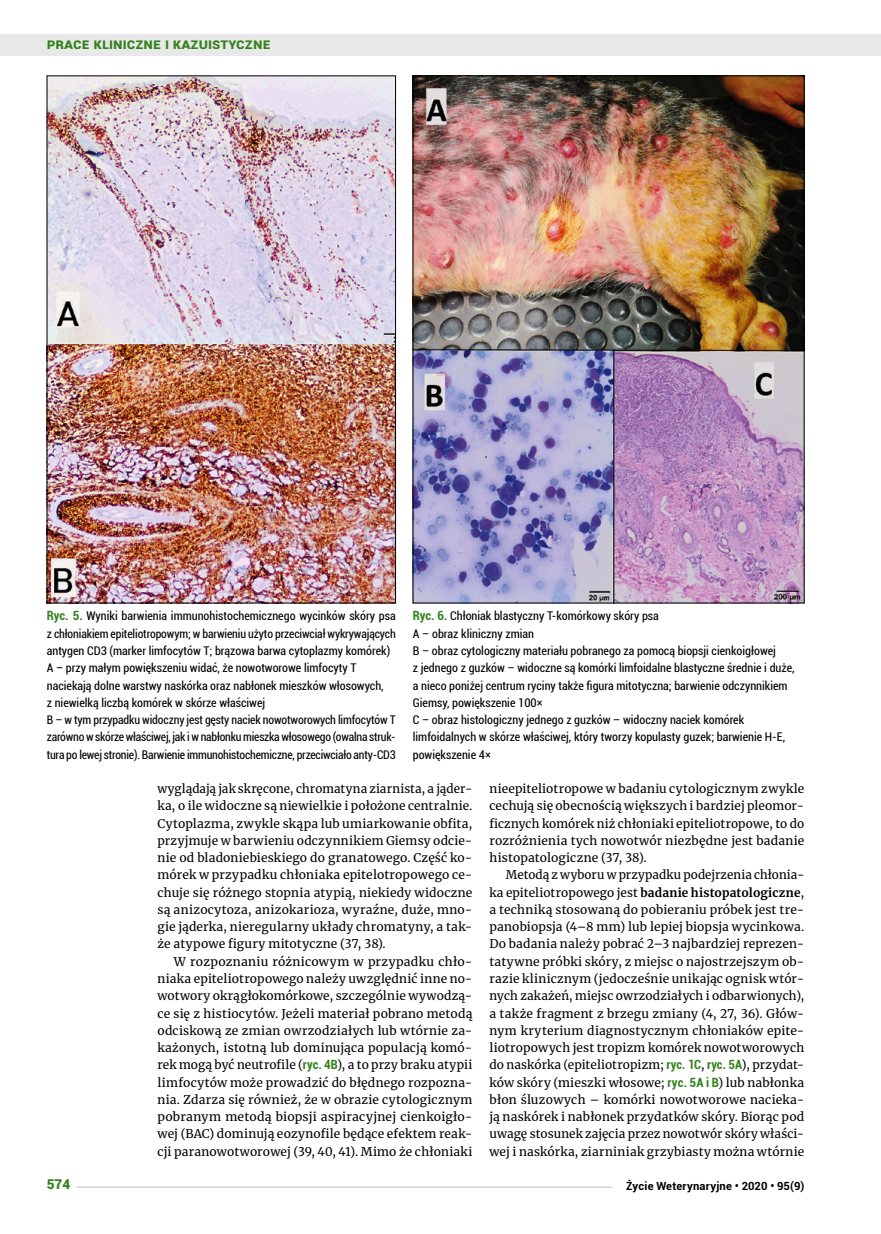
<style>
.page{position:relative;width:881px;height:1234px;background:#fff}
.page>*{position:absolute;margin:0;border:0;box-sizing:border-box;transform-origin:0 0}
.t1{font:700 15px "Roboto";color:#32821c}
.t2{font:900 13.5px "Roboto";color:#32821c}
.t3{font:12px/17.2px "Merriweather";letter-spacing:.015em;color:#000;text-align:justify}
.t4{font:condensed 12px/17.2px "Roboto";color:#000}
.t5{font:700 11.25px "Roboto";letter-spacing:.02em;color:#000}
.s1{font-weight:700;font-size:12.75px;color:#32821c}
.s2{font-family:"Roboto";font-weight:700;font-stretch:condensed;font-size:12.75px;color:#32821c}
.s3{font-weight:700}
</style>
<div class="page">
<img style="left:49px;top:78px;width:344px;height:523px">
<img style="left:414px;top:78px;width:388px;height:523px">
<div style="left:0;top:35px;width:880px;height:21px;background:#e8e8e8"></div>
<hr style="left:47px;top:1186px;width:565px;height:1px;background:#d2d1d1">
<div style="left:47px;top:1178px;width:30px;height:15px;background:#fff"></div>
<p class="t1" style="left:47px;top:33px;width:225px">Prace kliniczne i kazuistyczne</p>
<p class="t4" style="left:47px;top:607px;width:350px"><span class="s1">Ryc. 5.</span> Wyniki barwienia immunohistochemicznego wycinków skóry psa z chłoniakiem epiteliotropowym; w barwieniu użyto przeciwciał wykrywających antygen CD3 (marker limfocytów T; brązowa barwa cytoplazmy komórek)<br>A – przy małym powiększeniu widać, że nowotworowe limfocyty T naciekają dolne warstwy naskórka oraz nabłonek mieszków włosowych,<br>z niewielką liczbą komórek w skórze właściwej<br>B – w tym przypadku widoczny jest gęsty naciek nowotworowych limfocytów T zarówno w skórze właściwej, jak i w nabłonku mieszka włosowego (owalna struk&shy;tura po lewej stronie). Barwienie immunohistochemiczne, przeciwciało anty-CD3</p>
<p class="t4" style="left:412px;top:607px;width:383px"><span class="s1">Ryc. 6.</span> Chłoniak blastyczny T‑komórkowy skóry psa<br>A – obraz kliniczny zmian<br>B – obraz cytologiczny materiału pobranego za pomocą biopsji cienkoigłowej<br>z jednego z guzków – widoczne są komórki limfoidalne blastyczne średnie i duże, a nieco poniżej centrum ryciny także figura mitotyczna; barwienie odczynnikiem Giemsy, powiększenie 100×<br>C – obraz histologiczny jednego z guzków – widoczny naciek komórek limfoidalnych w skórze właściwej, który tworzy kopulasty guzek; barwienie H-E, powiększenie 4×</p>
<p class="t3" style="left:157px;top:779px;width:316px">wyglądają jak skręcone, chromatyna ziarnista, a jąder&shy;ka, o ile widoczne są niewielkie i położone centralnie.<br>Cytoplazma, zwykle skąpa lub umiarkowanie obfita, przyjmuje w barwieniu odczynnikiem Giemsy odcie&shy;nie od bladoniebieskiego do granatowego. Część ko&shy;mórek w przypadku chłoniaka epitelotropowego ce&shy;chuje się różnego stopnia atypią, niekiedy widoczne są anizocytoza, anizokarioza, wyraźne, duże, mno&shy;gie jąderka, nieregularny układy chromatyny, a tak&shy;że atypowe figury mitotyczne (37, 38).</p>
<p class="t3" style="left:157px;top:952px;width:316px;text-indent:16px">W rozpoznaniu różnicowym w przypadku chło&shy;niaka epiteliotropowego należy uwzględnić inne no&shy;wotwory okrągłokomórkowe, szczególnie wywodzą&shy;ce się z histiocytów. Jeżeli materiał pobrano metodą odciskową ze zmian owrzodziałych lub wtórnie za&shy;każonych, istotną lub dominująca populacją komó&shy;rek mogą być neutrofile (<span class="s2">ryc. 4B</span>), a to przy braku atypii limfocytów może prowadzić do błędnego rozpozna&shy;nia. Zdarza się również, że w obrazie cytologicznym pobranym metodą biopsji aspiracyjnej cienkoigło&shy;wej (BAC) dominują eozynofile będące efektem reak&shy;cji paranowotworowej (39, 40, 41). Mimo że chłoniaki</p>
<p class="t3" style="left:489px;top:779px;width:316px">nieepiteliotropowe w badaniu cytologicznym zwykle cechują się obecnością większych i bardziej pleomor&shy;ficznych komórek niż chłoniaki epiteliotropowe, to do rozróżnienia tych nowotwór niezbędne jest badanie histopatologiczne (37, 38).</p>
<p class="t3" style="left:489px;top:865px;width:316px;text-indent:16px">Metodą z wyboru w przypadku podejrzenia chłonia&shy;ka epiteliotropowego jest <span class="s3">badanie histopatologiczne</span>, a techniką stosowaną do pobieraniu próbek jest tre&shy;panobiopsja (4–8 mm) lub lepiej biopsja wycinkowa.<br>Do badania należy pobrać 2–3 najbardziej reprezen&shy;tatywne próbki skóry, z miejsc o najostrzejszym ob&shy;razie klinicznym (jedocześnie unikając ognisk wtór&shy;nych zakażeń, miejsc owrzodziałych i odbarwionych), a także fragment z brzegu zmiany (4, 27, 36). Głów&shy;nym kryterium diagnostycznym chłoniaków epite&shy;liotropowych jest tropizm komórek nowotworowych do naskórka (epiteliotropizm; <span class="s2">ryc. 1C</span>, <span class="s2">ryc. 5A</span>), przydat&shy;ków skóry (mieszki włosowe; <span class="s2">ryc. 5A i B</span>) lub nabłonka błon śluzowych – komórki nowotworowe nacieka&shy;ją naskórek i nabłonek przydatków skóry. Biorąc pod uwagę stosunek zajęcia przez nowotwór skóry właści&shy;wej i naskórka, ziarniniak grzybiasty można wtórnie</p>
<p class="t2" style="left:47px;top:1174px;width:25px">574</p>
<p class="t5" style="left:626px;top:1177px;width:180px">Życie Weterynaryjne • 2020 • 95(9)</p>
</div>
